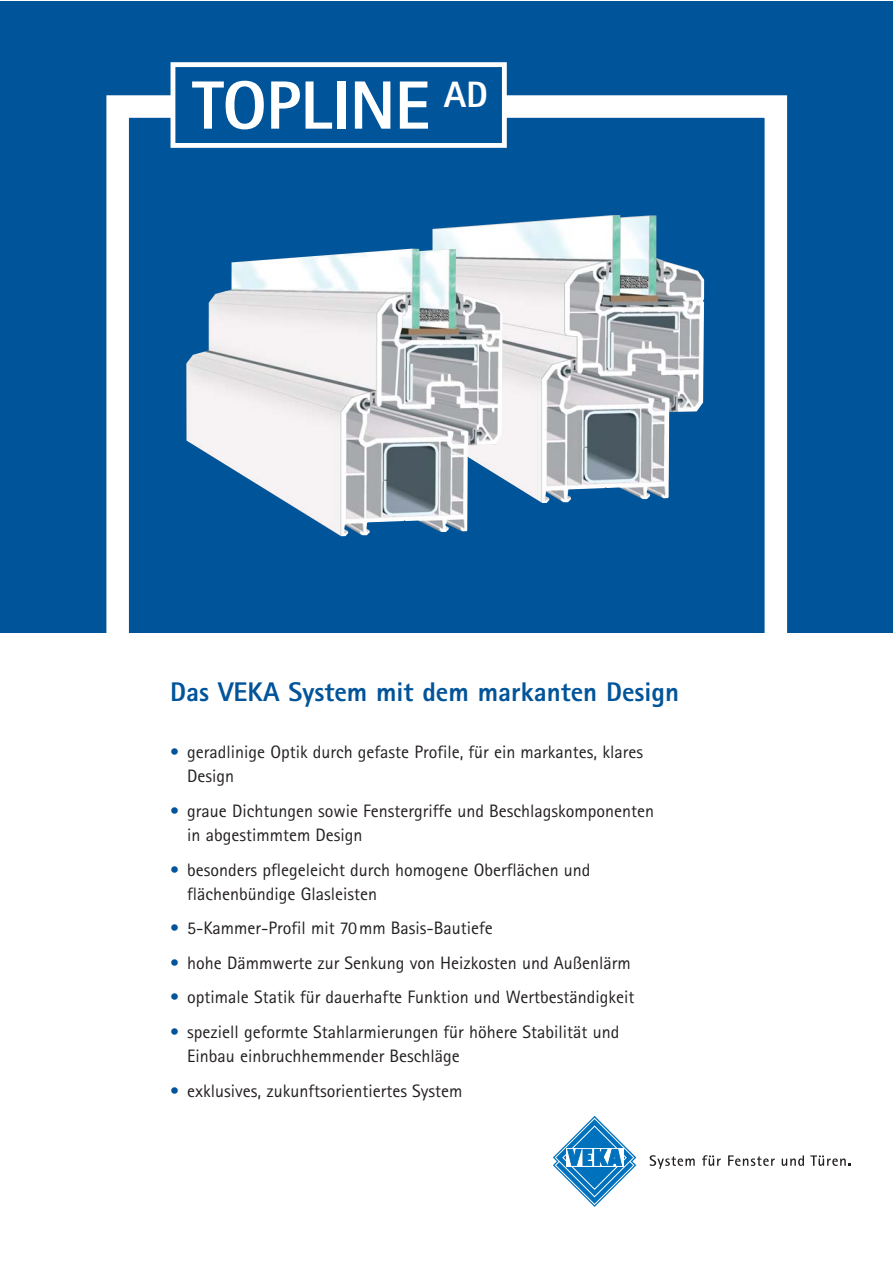
<style>
.page{position:relative;width:893px;height:1263px;background:#fff}
.page>*{position:absolute;margin:0;border:0;box-sizing:border-box;transform-origin:0 0}
.t1{font:800 68.4px "Rotis Sans Serif";letter-spacing:-.01em;color:#fff}
.t2{font:800 27px "Rotis Sans Serif";color:#00549a}
.t3{font:18px/24px "Rotis Sans Serif";color:#231f20}
.s1{color:#00549a}
</style>
<div class="page">
<div style="left:0;top:2px;width:892px;height:631px;background:#00549a"></div>
<svg style="left:649px;top:1155px;width:45px;height:14px"></svg>
<svg style="left:702px;top:1155px;width:18px;height:11px"></svg>
<svg style="left:728px;top:1155px;width:46px;height:11px"></svg>
<svg style="left:781px;top:1155px;width:23px;height:11px"></svg>
<svg style="left:810px;top:1155px;width:40px;height:11px"></svg>
<svg style="left:553px;top:1116px;width:83px;height:91px"></svg>
<div style="left:106px;top:95px;width:681px;height:573px;border:22px solid #fff"></div>
<div style="left:170px;top:62px;width:337px;height:86px;background:#00549a;border:5px solid #fff"></div>
<img style="left:407px;top:215px;width:297px;height:288px">
<img style="left:186px;top:249px;width:317px;height:287px">
<h1 class="t1" style="left:192px;top:81px;width:297px">TOPLINE <sup>AD</sup></h1>
<h2 class="t2" style="left:170px;top:682px;width:510px">Das VEKA System mit dem markanten Design</h2>
<p class="t3" style="left:187px;top:742px;width:457px;text-indent:-17px"><span class="s1">•</span> geradlinige Optik durch gefaste Profile, für ein markantes, klares<br>Design</p>
<p class="t3" style="left:187px;top:801px;width:468px;text-indent:-17px"><span class="s1">•</span> graue Dichtungen sowie Fenstergriffe und Beschlagskomponenten in abgestimmtem Design</p>
<p class="t3" style="left:187px;top:859px;width:405px;text-indent:-17px"><span class="s1">•</span> besonders pflegeleicht durch homogene Oberflächen und flächenbündige Glasleisten</p>
<p class="t3" style="left:170px;top:918px;width:324px"><span class="s1">•</span> 5-Kammer-Profil mit 70mm Basis-Bautiefe</p>
<p class="t3" style="left:170px;top:953px;width:462px"><span class="s1">•</span> hohe Dämmwerte zur Senkung von Heizkosten und Außenlärm</p>
<p class="t3" style="left:170px;top:987px;width:465px"><span class="s1">•</span> optimale Statik für dauerhafte Funktion und Wertbeständigkeit</p>
<p class="t3" style="left:187px;top:1022px;width:433px;text-indent:-17px"><span class="s1">•</span> speziell geformte Stahlarmierungen für höhere Stabilität und<br>Einbau einbruchhemmender Beschläge</p>
<p class="t3" style="left:170px;top:1080px;width:294px"><span class="s1">•</span> exklusives, zukunftsorientiertes System</p>
</div>
